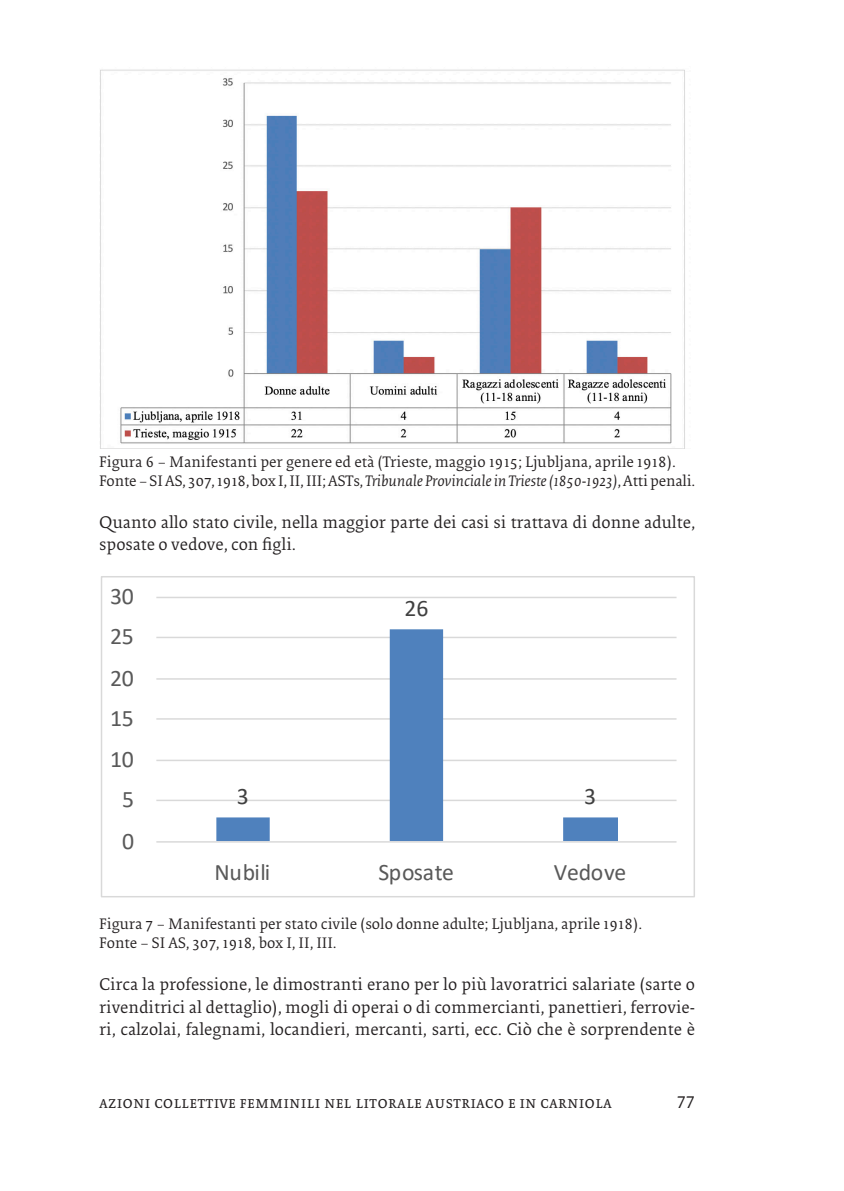
<style>
.page{position:relative;width:844px;height:1191px;background:#fff}
.page>*{position:absolute;margin:0;border:0;box-sizing:border-box;transform-origin:0 0}
.t1{font:23.62px "Calibri";letter-spacing:-.005em;color:#595959}
.t2{font:23.62px "Calibri";color:#404040}
.txt_non_rientrato{font:17.5px/22.8px "Collis Roman Txt";color:#231f20}
.t3{font:17.5px "Collis Roman Exp";color:#231f20}
.t4{font:17.5px "Collis Roman Tab";color:#231f20}
.didascalia{font:15.75px "Collis Roman Txt";color:#231f20}
.s1{font-family:"Collis Italic Txt"}
</style>
<div class="page">
<img style="left:100px;top:69px;width:585px;height:379px">
<hr style="left:156px;top:799px;width:520px;height:2px;background:#d9d9d9">
<hr style="left:156px;top:759px;width:520px;height:2px;background:#d9d9d9">
<hr style="left:156px;top:718px;width:520px;height:1px;background:#d9d9d9">
<hr style="left:156px;top:678px;width:520px;height:1px;background:#d9d9d9">
<hr style="left:156px;top:636px;width:520px;height:2px;background:#d9d9d9">
<hr style="left:156px;top:597px;width:520px;height:1px;background:#d9d9d9">
<svg style="left:216px;top:629px;width:401px;height:212px"></svg>
<hr style="left:156px;top:841px;width:520px;height:1px;background:#d9d9d9">
<p class="didascalia" style="left:99px;top:454px;width:577px">Figura 6 – Manifestanti per genere ed età (Trieste, maggio 1915; Ljubljana, aprile 1918).</p>
<p class="didascalia" style="left:99px;top:473px;width:597px">Fonte – SI AS, 307, 1918, box I, II, III; ASTs, <span class="s1">Tribunale Provinciale in Trieste (1850-1923)</span>, Atti penali.</p>
<p class="txt_non_rientrato" style="left:99px;top:511px;width:597px">Quanto allo stato civile, nella maggior parte dei casi si trattava di donne adulte, sposate o vedove, con figli.</p>
<p class="t1" style="left:110px;top:580px;width:25px">30</p>
<p class="t1" style="left:110px;top:620px;width:25px">25</p>
<p class="t1" style="left:110px;top:661px;width:25px">20</p>
<p class="t1" style="left:110px;top:701px;width:25px">15</p>
<p class="t1" style="left:110px;top:743px;width:25px">10</p>
<p class="t1" style="left:122px;top:783px;width:14px">5</p>
<p class="t1" style="left:122px;top:824px;width:14px">0</p>
<p class="t2" style="left:237px;top:780px;width:14px">3</p>
<p class="t2" style="left:404px;top:592px;width:26px">26</p>
<p class="t2" style="left:584px;top:780px;width:14px">3</p>
<p class="t1" style="left:214px;top:855px;width:57px">Nubili</p>
<p class="t1" style="left:378px;top:855px;width:77px">Sposate</p>
<p class="t1" style="left:553px;top:855px;width:74px">Vedove</p>
<p class="didascalia" style="left:99px;top:916px;width:544px">Figura 7 – Manifestanti per stato civile (solo donne adulte; Ljubljana, aprile 1918).</p>
<p class="didascalia" style="left:99px;top:935px;width:238px">Fonte – SI AS, 307, 1918, box I, II, III.</p>
<p class="txt_non_rientrato" style="left:99px;top:973px;width:597px;text-align:justify">Circa la professione, le dimostranti erano per lo più lavoratrici salariate (sarte o rivenditrici al dettaglio), mogli di operai o di commercianti, panettieri, ferrovie&shy;ri, calzolai, falegnami, locandieri, mercanti, sarti, ecc. Ciò che è sorprendente è</p>
<p class="t3" style="left:99px;top:1093px;width:514px">azioni collettive femminili nel litorale austriaco e in carniola</p>
<p class="t4" style="left:676px;top:1093px;width:20px">77</p>
</div>
